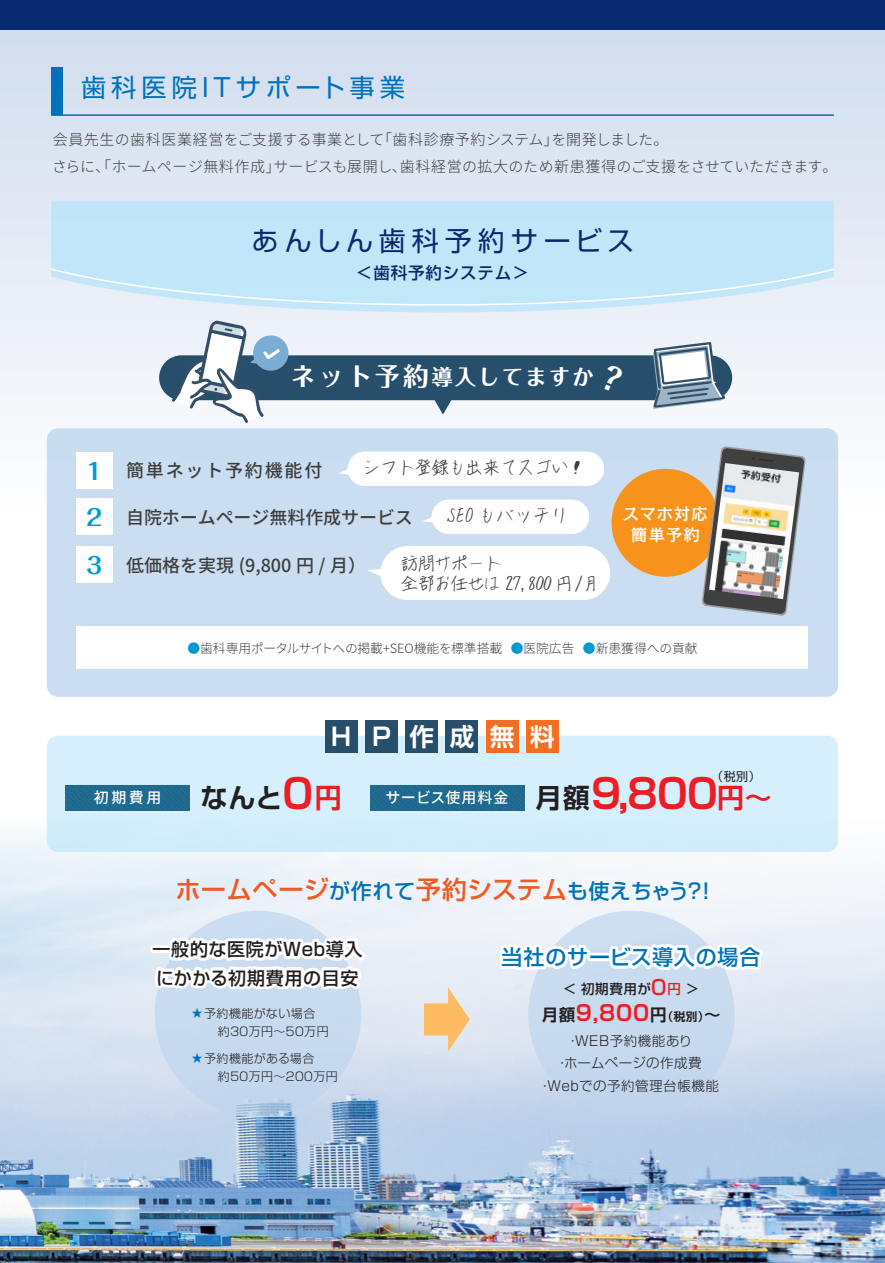
<style>
.page{position:relative;width:885px;height:1263px;background:#fff}
.page>*{position:absolute;margin:0;border:0;box-sizing:border-box;transform-origin:0 0}
.t1{font:700 40.5px "Shin Go Pro De";color:#ee1d23}
.t2{font:27px "Shin Go Pro";letter-spacing:.22em;color:#082a6e}
.t3{font:700 27px "Shin Go Pro De";color:#231f20}
.t4{font:500 25.2px "Shin Go Pro";letter-spacing:.01em;color:#f15921}
.t5{font:25.2px "Shin Go Pro";letter-spacing:.2em;color:#0072bc}
.t6{font:700 24.6px "Shin Go Pro De";letter-spacing:.635em;color:#fff}
.t7{font:700 21.45px "Shin Go Pro De";color:#ee1d23}
.t8{font:700 21.3px "Folk Pro";letter-spacing:.1em;color:#fff}
.t9{font:500 21px "Shin Go Pro";letter-spacing:.04em;color:#0072bc}
.t10{font:500 18px "Noto Sans CJ Kjp";color:#3e3e3f}
.t11{font:500 18px/28.5px "Shin Go Pro";letter-spacing:.04em;color:#231f20}
.t12{font:18px/19.5px "TA kobe";letter-spacing:-.075em;color:#3e3e3f}
.t13{font:18px "TA kobe";letter-spacing:-.05em;color:#3e3e3f}
.t14{font:500 18px "Noto Sans CJ Kjp";letter-spacing:.1em;color:#3e3e3f}
.t15{font:18px "TA kobe";color:#3e3e3f}
.t16{font:500 16.5px "Shin Go Pro";letter-spacing:.05em;color:#082a6e}
.t17{font:500 16.2px/21px "Kakumin Pro";letter-spacing:.08em;color:#fff;text-align:center}
.t18{font:300 15px/27px "Noto Sans CJ Kjp";letter-spacing:.02em;color:#3e3e3f}
.t19{font:500 15px "Noto Sans CJ Kjp";letter-spacing:.025em;color:#fff}
.t20{font:500 15px "Noto Sans CJ Kjp";letter-spacing:.06em;color:#fff}
.t21{font:300 13.5px/22.5px "Shin Go Pro";letter-spacing:.04em;color:#231f20;text-align:center}
.t22{font:500 13.5px "Shin Go Pro";letter-spacing:.04em;color:#231f20}
.t23{font:300 12.75px "Noto Sans CJ Kjp";color:#3e3e3f}
.t24{font:300 12px/18px "Shin Go Pro";letter-spacing:.02em;color:#231f20}
.t25{font:12px "Shin Go Pro";color:#231f20}
.s1{font-size:25.65px}
.s2{font-family:"Folk Pro";font-weight:700;font-size:22.5px;color:#0099d1}
.s3{color:#0099d1}
.s4{font-size:40.5px;color:#ee1d23}
.s5{color:#ee1d23}
.s6{font-size:27px;color:#231f20}
.s7{font-size:27px}
.s8{font-size:21px;color:#0072bc}
.s9{font-size:10.8px;color:#0072bc}
.s10{font-size:16.5px;color:#231f20}
.s11{font-size:11.55px;color:#231f20}
.s12{font-size:20.25px;color:#ee1d23}
</style>
<div class="page">
<div style="left:0;top:0;width:884px;height:515px;background:linear-gradient(to bottom,#cedaed,#fdfefe)"></div>
<img style="left:0;top:1118px;width:884px;height:145px">
<svg style="left:0;top:695px;width:884px;height:423px"></svg>
<div style="left:47px;top:736px;width:791px;height:116px;background:#d5effc;border-radius:11px"></div>
<div style="left:155px;top:911px;width:206px;height:206px;background:#c6d9ee;border-radius:50%"></div>
<div style="left:0;top:0;width:884px;height:30px;background:#082a6e"></div>
<div style="left:150px;top:945px;width:23px;height:8px;border:6px solid #fff"></div>
<svg style="left:152px;top:697px;width:219px;height:298px"></svg>
<div style="left:528px;top:911px;width:206px;height:206px;background:#c7daef;border-radius:50%"></div>
<svg style="left:495px;top:939px;width:98px;height:34px"></svg>
<div style="left:587px;top:953px;width:25px;height:8px;border:6px solid #fff"></div>
<svg style="left:606px;top:935px;width:170px;height:40px"></svg>
<hr style="left:51px;top:114px;width:782px;height:2px;background:#0072bc">
<div style="left:51px;top:68px;width:11px;height:47px;background:#0072bc"></div>
<div style="left:66px;top:785px;width:124px;height:25px;background:#1f6a8e"></div>
<div style="left:370px;top:785px;width:154px;height:25px;background:#1f6a8e"></div>
<svg style="left:51px;top:201px;width:782px;height:112px;background:#c3e6f8"></svg>
<svg style="left:49px;top:267px;width:786px;height:39px;background:#cae8f8"></svg>
<div style="left:47px;top:428px;width:791px;height:269px;background:#cbdef1;border-radius:11px"></div>
<svg style="left:338px;top:451px;width:266px;height:35px;background:#fafcfd"></svg>
<svg style="left:422px;top:499px;width:167px;height:35px;background:#f9fbfd"></svg>
<svg style="left:367px;top:546px;width:243px;height:54px;background:#f9fbfd"></svg>
<div style="left:77px;top:452px;width:36px;height:36px;background:#fff"></div>
<div style="left:77px;top:499px;width:36px;height:36px;background:#fff"></div>
<div style="left:77px;top:547px;width:36px;height:36px;background:#fff"></div>
<div style="left:77px;top:626px;width:731px;height:42px;background:#fff"></div>
<div style="left:159px;top:355px;width:573px;height:45px;background:#274f6c;border-radius:22px"></div>
<svg style="left:431px;top:400px;width:23px;height:15px"></svg>
<svg style="left:652px;top:342px;width:73px;height:67px"></svg>
<svg style="left:172px;top:321px;width:119px;height:102px"></svg>
<div style="left:611px;top:469px;width:108px;height:108px;background:#f7931d;border-radius:50%"></div>
<svg style="left:701px;top:446px;width:104px;height:170px"></svg>
<img style="left:709px;top:463px;width:90px;height:136px">
<div style="left:325px;top:720px;width:33px;height:33px;background:#274f6c"></div>
<div style="left:365px;top:720px;width:33px;height:33px;background:#274f6c"></div>
<div style="left:405px;top:720px;width:33px;height:33px;background:#274f6c"></div>
<div style="left:445px;top:720px;width:33px;height:33px;background:#274f6c"></div>
<div style="left:485px;top:720px;width:33px;height:33px;background:#f36e21"></div>
<div style="left:525px;top:720px;width:33px;height:33px;background:#f36e21"></div>
<svg style="left:424px;top:987px;width:45px;height:64px;background:#efd1a8"></svg>
<h3 class="t5" style="left:81px;top:67px;width:325px">歯科医院ITサポート事業</h3>
<p class="t18" style="left:52px;top:127px;width:786px">会員先生の歯科医業経営をご支援する事業として「歯科診療予約システム」を開発しました。<br>さらに、「ホームページ無料作成」サービスも展開し、歯科経営の拡大のため新患獲得のご支援をさせていただきます。</p>
<h2 class="t2" style="left:251px;top:218px;width:384px">あんしん歯科予約サービス</h2>
<p class="t16" style="left:356px;top:259px;width:174px">＜歯科予約システム＞</p>
<h3 class="t8" style="left:290px;top:359px;width:305px"><span class="s1">ネット予約</span>導入してますか</h3>
<p class="t13" style="left:363px;top:458px;width:225px">シフト登録も出来てスゴい！</p>
<p class="t14" style="left:86px;top:460px;width:237px"><span class="s2">1</span> 簡単ネット予約機能付</p>
<p class="t10" style="left:86px;top:507px;width:328px"><span class="s2">2</span> 自院ホームページ無料作成サービス</p>
<p class="t10" style="left:86px;top:555px;width:281px"><span class="s2">3</span> 低価格を実現 (9,800 円 / 月）</p>
<p class="t15" style="left:447px;top:506px;width:123px">SEO もバッチリ</p>
<p class="t12" style="left:400px;top:554px;width:200px">訪問サポート<br>全部お任せは 27,800 円/月</p>
<p class="t17" style="left:623px;top:501px;width:86px">スマホ対応簡単予約</p>
<p class="t23" style="left:187px;top:641px;width:511px"><span class="s3">●</span>歯科専用ポータルサイトへの掲載+SEO機能を標準搭載 <span class="s3">●</span>医院広告 <span class="s3">●</span>新患獲得への貢献</p>
<p class="t20" style="left:94px;top:789px;width:69px">初期費用</p>
<h3 class="t6" style="left:329px;top:717px;width:227px">ＨＰ作成無料</h3>
<h2 class="t3" style="left:200px;top:775px;width:143px">なんと<span class="s4">0</span><span class="s5">円</span></h2>
<p class="t19" style="left:385px;top:789px;width:124px">サービス使用料金</p>
<p class="t25" style="left:711px;top:766px;width:51px">（税別）</p>
<h1 class="t1" style="left:535px;top:761px;width:238px"><span class="s6">月額</span>9,800<span class="s7">円～</span></h1>
<h3 class="t4" style="left:175px;top:868px;width:542px">ホームページ<span class="s8">が作れて</span>予約システム<span class="s8">も使えちゃう？！</span></h3>
<p class="t11" style="left:152px;top:933px;width:211px">一般的な医院がWeb導入にかかる初期費用の目安</p>
<p class="t24" style="left:205px;top:1003px;width:125px;text-indent:-14px"><span class="s9">★</span>予約機能がない場合　約３０万円～５０万円</p>
<p class="t24" style="left:205px;top:1047px;width:134px;text-indent:-14px"><span class="s9">★</span>予約機能がある場合<br>　約５０万円～２００万円</p>
<h3 class="t9" style="left:501px;top:940px;width:260px">当社のサービス導入の場合</h3>
<h3 class="t7" style="left:541px;top:995px;width:180px"><span class="s10">月額</span>９,８００<span class="s10">円</span><span class="s11">（税別）</span><span class="s10">～</span></h3>
<p class="t21" style="left:538px;top:1028px;width:182px">・WEB予約機能あり<br>・ホームページの作成費・Webでの予約管理台帳機能</p>
<p class="t22" style="left:563px;top:977px;width:137px">＜ 初期費用が<span class="s12">0</span><span class="s5">円</span> ＞</p>
</div>
